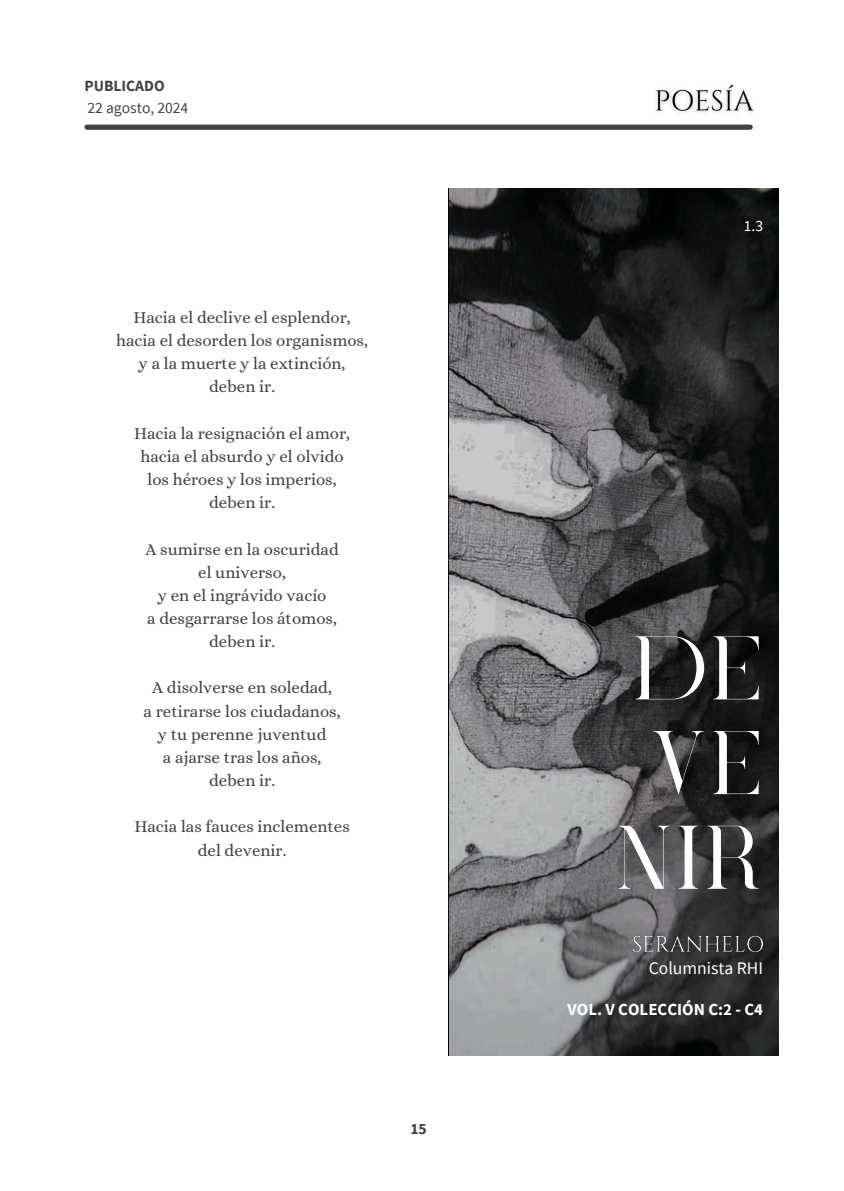
<style>
.page{position:relative;width:844px;height:1191px;background:#fff}
.page>*{position:absolute;margin:0;border:0;box-sizing:border-box;transform-origin:0 0}
.t1{font:89.6px/94.7px "Black Gold VP Regular";color:#fff;text-align:center}
.t2{font:17.68px "Source Sans Pro";color:#fff}
.t3{font:16.8px "Alice";color:#434343}
.t4{font:700 16.8px "Source Sans Pro";color:#fff}
.t5{font:15.58px "Source Sans Pro";color:#434343}
.t6{font:700 15.58px "Source Sans Pro";color:#434343}
.t7{font:15.58px "Source Sans Pro";color:#fff}
</style>
<div class="page">
<div style="left:87px;top:124px;width:663px;height:6px;background:#434343"></div>
<img style="left:449px;top:189px;width:329px;height:866px">
<img style="left:627px;top:929px;width:142px;height:31px">
<img style="left:655px;top:84px;width:99px;height:29px">
<h5 class="t6" style="left:84px;top:76px;width:82px">PUBLICADO</h5>
<p class="t5" style="left:87px;top:98px;width:102px">22 agosto, 2024</p>
<p class="t3" style="left:133px;top:308px;width:219px">Hacia el declive el esplendor,</p>
<p class="t3" style="left:116px;top:331px;width:253px">hacia el desorden los organismos,</p>
<p class="t3" style="left:139px;top:354px;width:208px">y a la muerte y la extinción,</p>
<p class="t3" style="left:209px;top:377px;width:67px">deben ir.</p>
<p class="t3" style="left:134px;top:423px;width:217px">Hacia la resignación el amor,</p>
<p class="t3" style="left:140px;top:446px;width:205px">hacia el absurdo y el olvido</p>
<p class="t3" style="left:147px;top:470px;width:191px">los héroes y los imperios,</p>
<p class="t3" style="left:209px;top:493px;width:67px">deben ir.</p>
<p class="t3" style="left:145px;top:539px;width:195px">A sumirse en la oscuridad</p>
<p class="t3" style="left:198px;top:562px;width:89px">el universo,</p>
<p class="t3" style="left:158px;top:585px;width:170px">y en el ingrávido vacío</p>
<p class="t3" style="left:147px;top:608px;width:191px">a desgarrarse los átomos,</p>
<p class="t3" style="left:209px;top:632px;width:67px">deben ir.</p>
<p class="t3" style="left:152px;top:678px;width:181px">A disolverse en soledad,</p>
<p class="t3" style="left:143px;top:701px;width:198px">a retirarse los ciudadanos,</p>
<p class="t3" style="left:158px;top:724px;width:170px">y tu perenne juventud</p>
<p class="t3" style="left:163px;top:747px;width:160px">a ajarse tras los años,</p>
<p class="t3" style="left:209px;top:770px;width:67px">deben ir.</p>
<p class="t3" style="left:134px;top:817px;width:217px">Hacia las fauces inclementes</p>
<p class="t3" style="left:198px;top:840px;width:90px">del devenir.</p>
<p class="t6" style="left:410px;top:1119px;width:18px">15</p>
<p class="t7" style="left:743px;top:215px;width:21px">1.3</p>
<h3 class="t1" style="left:613px;top:621px;width:151px">DE<br>VE<br>NIR</h3>
<p class="t2" style="left:648px;top:956px;width:116px">Columnista RHI</p>
<p class="t4" style="left:567px;top:998px;width:197px">VOL. V COLECCIÓN C:2 - C4</p>
</div>
